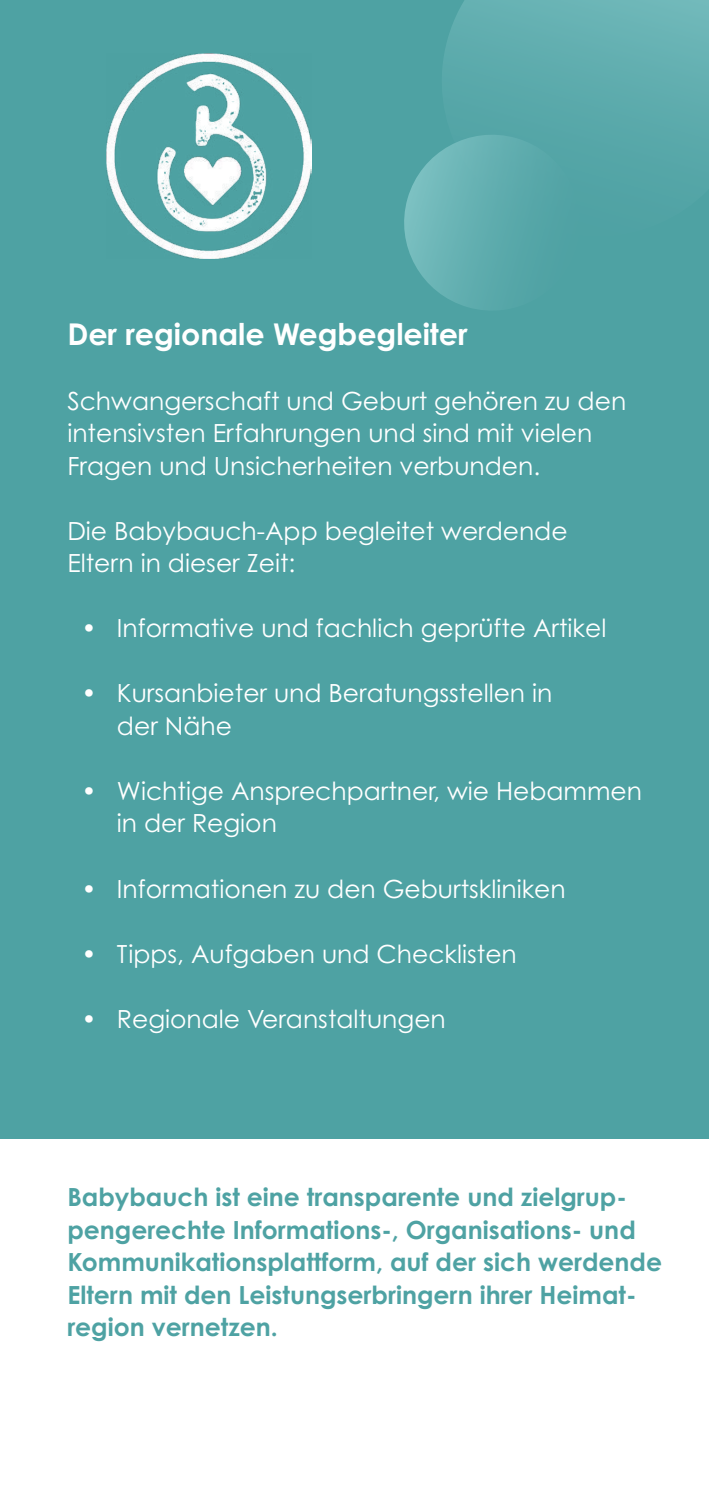
<style>
.page{position:relative;width:709px;height:1489px;background:#fff}
.page>*{position:absolute;margin:0;border:0;box-sizing:border-box;transform-origin:0 0}
.t1{font:700 30px "Century Gothic Pro";color:#fff}
.t2{font:25px/32.5px "Century Gothic Pro";color:#fff}
.t3{font:700 25px/32.5px "Century Gothic Pro";color:#4ea2a3}
</style>
<div class="page">
<div style="left:0;top:0;width:709px;height:1137px;background:#4ea2a3"></div>
<svg style="left:442px;top:0;width:267px;height:153px"></svg>
<svg style="left:404px;top:125px;width:186px;height:185px"></svg>
<img style="left:107px;top:54px;width:204px;height:204px">
<p class="t1" style="left:67px;top:315px;width:402px">Der regionale Wegbegleiter</p>
<p class="t2" style="left:67px;top:384px;width:560px">Schwangerschaft und Geburt gehören zu den intensivsten Erfahrungen und sind mit vielen<br>Fragen und Unsicherheiten verbunden.</p>
<p class="t2" style="left:67px;top:514px;width:502px">Die Babybauch-App begleitet werdende<br>Eltern in dieser Zeit:</p>
<p class="t2" style="left:81px;top:612px;width:526px">• Informative und fachlich geprüfte Artikel</p>
<p class="t2" style="left:117px;top:677px;width:437px;text-indent:-35px">• Kursanbieter und Beratungsstellen in der Nähe</p>
<p class="t2" style="left:117px;top:774px;width:526px;text-indent:-35px">• Wichtige Ansprechpartner, wie Hebammen in der Region</p>
<p class="t2" style="left:81px;top:872px;width:485px">• Informationen zu den Geburtskliniken</p>
<p class="t2" style="left:81px;top:937px;width:437px">• Tipps, Aufgaben und Checklisten</p>
<p class="t2" style="left:81px;top:1002px;width:366px">• Regionale Veranstaltungen</p>
<p class="t3" style="left:67px;top:1180px;width:596px">Babybauch ist eine transparente und zielgrup&shy;pengerechte Informations-, Organisations- und Kommunikationsplattform, auf der sich werdende Eltern mit den Leistungserbringern ihrer Heimat&shy;region vernetzen.</p>
</div>
